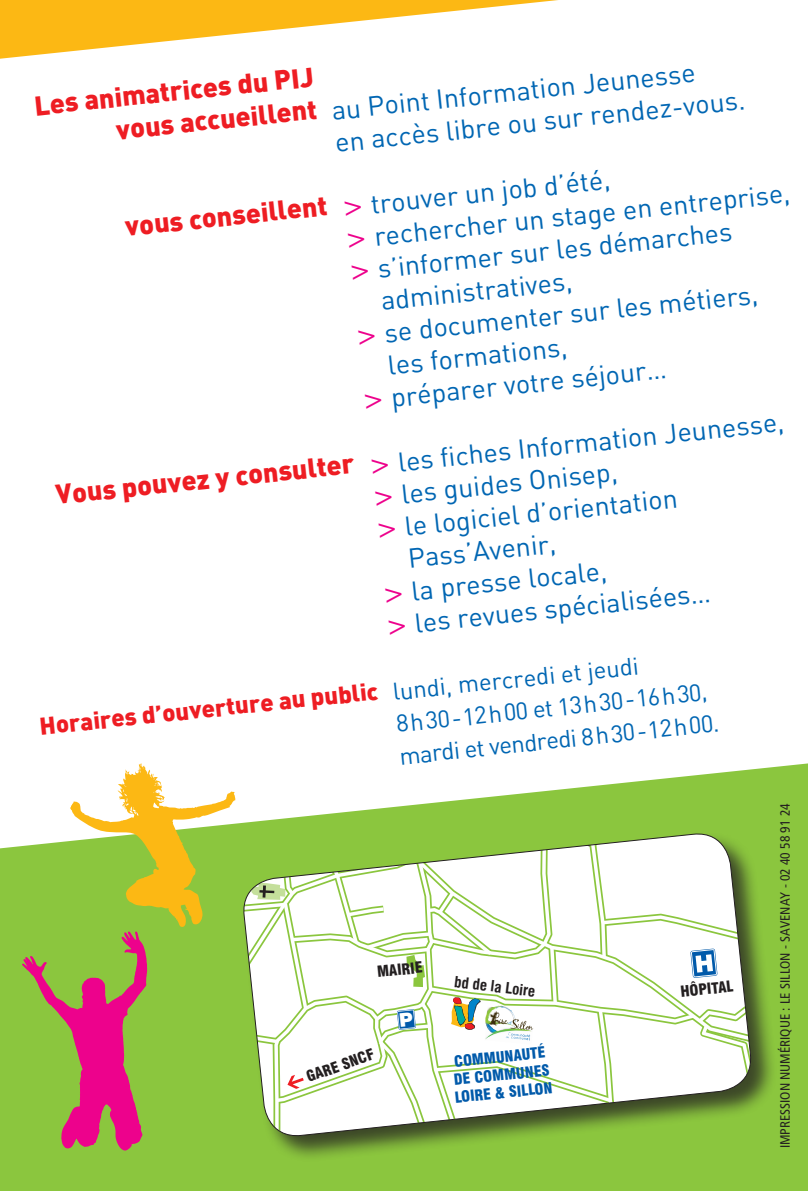
<style>
.page{position:relative;width:808px;height:1191px;background:#fff}
.page>*{position:absolute;margin:0;border:0;box-sizing:border-box;transform-origin:0 0}
.t1{font:27px/32.4px "DIN";color:#0166b3}
.t2{font:900 27px "DIN";color:#ee1d23}
.t3{font:24px "DIN";color:#0166b3}
.t4{font:900 24px "DIN";color:#ee1d23}
.t5{font:900 condensed 15px/18px "Swiss 721 BT";color:#015aaa}
.t6{font:900 condensed 15px "Swiss 721 BT";color:#231f20}
.t7{font:700 condensed 15px "Swiss 721 BT";color:#231f20}
.t8{font:condensed 13.5px "Frutiger";color:#231f20}
.s1{font-family:"Swiss 721 BT";font-stretch:condensed;color:#ed028c}
</style>
<div class="page">
<svg style="left:0;top:0;width:558px;height:59px"></svg>
<div style="left:0;top:763px;width:808px;height:428px;background:#8bc63e"></div>
<div style="left:242px;top:832px;width:535px;height:330px;background:#231f20;opacity:.75"></div>
<svg style="left:20px;top:763px;width:734px;height:396px"></svg>
<p class="t2" style="left:33px;top:88px;width:282px;rotate:-6deg">Les animatrices du PIJ</p>
<p class="t1" style="left:330px;top:94px;width:367px;rotate:-6deg">au Point Information Jeunesse</p>
<p class="t1" style="left:333px;top:126px;width:414px;rotate:-6deg">en accès libre ou sur rendez-vous.</p>
<p class="t1" style="left:340px;top:190px;width:271px;rotate:-6deg"><span class="s1">&gt;</span> trouver un job d’été,</p>
<p class="t2" style="left:114px;top:112px;width:203px;rotate:-6deg">vous accueillent</p>
<p class="t1" style="left:343px;top:223px;width:449px;rotate:-6deg"><span class="s1">&gt;</span> rechercher un stage en entreprise,</p>
<p class="t2" style="left:123px;top:209px;width:204px;rotate:-6deg">vous conseillent</p>
<p class="t1" style="left:376px;top:252px;width:358px;text-indent:-29px;rotate:-6deg"><span class="s1">&gt;</span> s’informer sur les démarches administratives,</p>
<p class="t1" style="left:383px;top:316px;width:377px;text-indent:-29px;rotate:-6deg"><span class="s1">&gt;</span> se documenter sur les métiers, les formations,</p>
<p class="t1" style="left:360px;top:384px;width:307px;rotate:-6deg"><span class="s1">&gt;</span> préparer votre séjour…</p>
<p class="t1" style="left:367px;top:448px;width:419px;rotate:-6deg"><span class="s1">&gt;</span> les fi ches Information Jeunesse,</p>
<p class="t2" style="left:54px;top:477px;width:301px;rotate:-6deg">Vous pouvez y consulter</p>
<p class="t1" style="left:371px;top:480px;width:248px;rotate:-6deg"><span class="s1">&gt;</span> les guides Onisep,</p>
<p class="t1" style="left:403px;top:510px;width:276px;text-indent:-29px;rotate:-6deg"><span class="s1">&gt;</span> le logiciel d’orientation<br>Pass’Avenir,</p>
<p class="t1" style="left:381px;top:577px;width:227px;rotate:-6deg"><span class="s1">&gt;</span> la presse locale,</p>
<p class="t1" style="left:384px;top:609px;width:328px;rotate:-6deg"><span class="s1">&gt;</span> les revues spécialisées…</p>
<p class="t3" style="left:391px;top:676px;width:249px;rotate:-6deg">lundi, mercredi et jeudi</p>
<p class="t3" style="left:395px;top:709px;width:314px;rotate:-6deg">8h30-12h00 et 13h30-16h30,</p>
<p class="t4" style="left:38px;top:710px;width:342px;rotate:-6deg">Horaires d’ouverture au public</p>
<p class="t3" style="left:398px;top:741px;width:323px;rotate:-6deg">mardi et vendredi 8h30-12h00.</p>
<p class="t6" style="left:376px;top:963px;width:47px;rotate:-6deg">MAIRIE</p>
<p class="t6" style="left:304px;top:1068px;width:72px;rotate:-19deg">GARE SNCF</p>
<p class="t7" style="left:456px;top:972px;width:83px;rotate:7deg">bd de la Loire</p>
<p class="t5" style="left:450px;top:1052px;width:99px;rotate:-6deg">COMMUNAUTÉ<br>DE COMMUNES<br>LOIRE &amp; SILLON</p>
<p class="t6" style="left:679px;top:982px;width:55px;rotate:-6deg">HÔPITAL</p>
<p class="t8" style="left:777px;top:1148px;width:346px;rotate:-90deg">IMPRESSION NUMÉRIQUE : LE SILLON - SAVENAY - 02 40 58 91 24</p>
</div>
